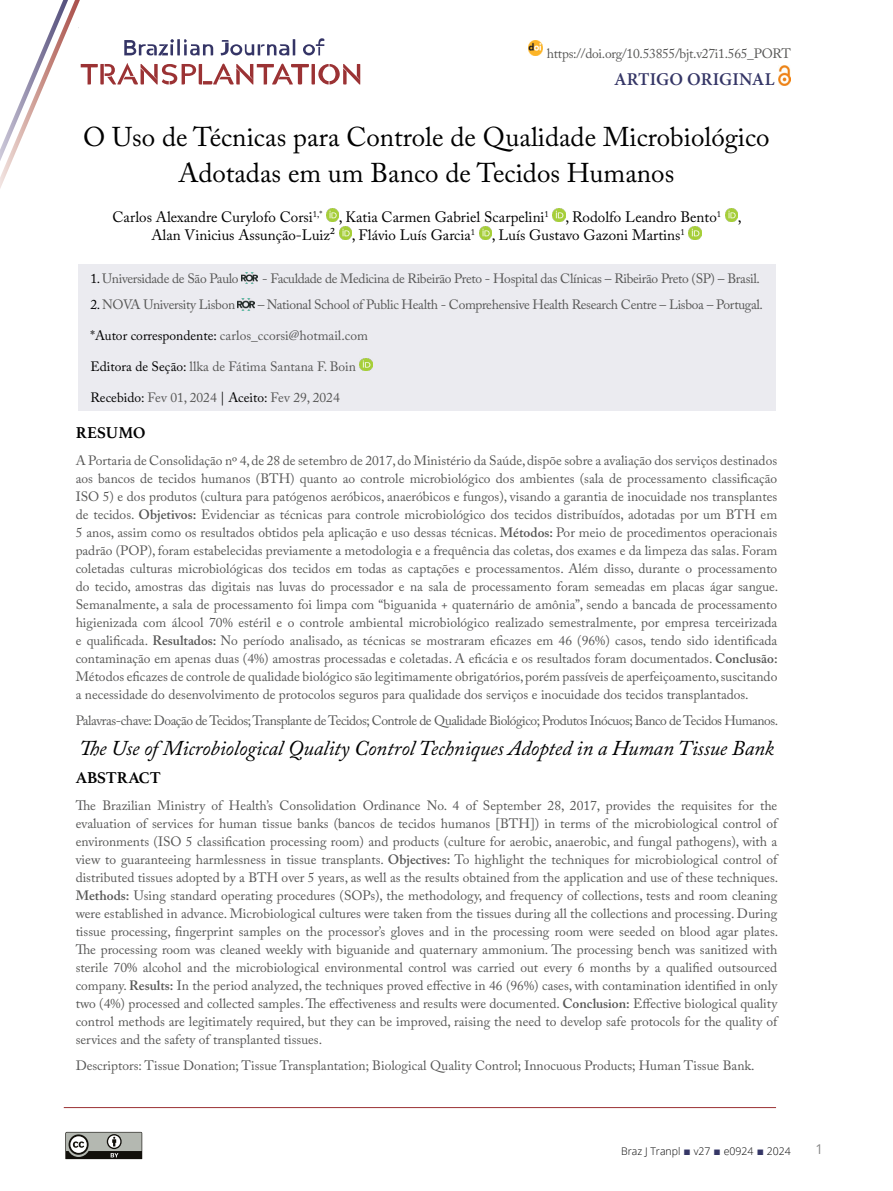
<style>
.page{position:relative;width:893px;height:1191px;background:#fff}
.page>*{position:absolute;margin:0;border:0;box-sizing:border-box;transform-origin:0 0}
.t1{font:27px/36px "Adobe Caslon Pro";color:#000;text-align:center}
.t2{font:italic 21px "Adobe Caslon Pro";letter-spacing:-.005em;color:#000}
.t3{font:600 18px "Minion Pro";letter-spacing:.01em;color:#353666}
.t4{font:700 16.5px "Athelas";color:#000}
.t5{font:15px/18px "Adobe Caslon Pro";color:#000}
.t6{font:13.5px/18px "Adobe Caslon Pro";letter-spacing:-.02em;color:#575756;text-align:justify}
.t7{font:13.5px "Adobe Caslon Pro";color:#575756}
.t8{font:13.5px "Open Sans";color:#878787}
.t9{font:300 10.5px "Open Sans";color:#000}
.s1{color:#000}
.s2{font-weight:600}
.s3{font-family:"Times New Roman";font-weight:400;font-size:12px;color:#353666}
</style>
<div class="page">
<svg style="left:553px;top:209px;width:13px;height:13px"></svg>
<svg style="left:725px;top:209px;width:13px;height:13px"></svg>
<svg style="left:479px;top:227px;width:13px;height:13px"></svg>
<svg style="left:689px;top:227px;width:12px;height:13px"></svg>
<div style="left:78px;top:264px;width:697px;height:146px;background:#ebebf0"></div>
<img style="left:241px;top:272px;width:17px;height:12px">
<img style="left:238px;top:299px;width:16px;height:11px">
<svg style="left:360px;top:358px;width:12px;height:13px"></svg>
<svg style="left:0;top:0;width:360px;height:240px"></svg>
<img style="left:528px;top:41px;width:15px;height:14px">
<img style="left:778px;top:66px;width:12px;height:19px">
<hr style="left:64px;top:1107px;width:712px;height:1px;background:#9b3134">
<svg style="left:65px;top:1131px;width:78px;height:28px;background:#858681"></svg>
<p class="t6" style="left:547px;top:45px;width:245px">https://doi.org/10.53855/bjt.v27i1.565_PORT</p>
<h3 class="t3" style="left:614px;top:67px;width:162px">ARTIGO ORIGINAL</h3>
<h1 class="t1" style="left:83px;top:119px;width:688px">O Uso de Técnicas para Controle de Qualidade Microbiológico<br>Adotadas em um Banco de Tecidos Humanos</h1>
<p class="t5" style="left:151px;top:207px;width:592px;text-indent:-39px">Carlos Alexandre Curylofo Corsi<sup>1,*</sup> , Katia Carmen Gabriel Scarpelini<sup>1</sup> , Rodolfo Leandro Bento<sup>1</sup> ,<br>Alan Vinicius Assunção-Luiz² , Flávio Luís Garcia<sup>1</sup> , Luís Gustavo Gazoni Martins<sup>1</sup></p>
<p class="t6" style="left:91px;top:269px;width:150px"><span class="s1">1.</span> Universidade de São Paulo</p>
<p class="t6" style="left:262px;top:269px;width:499px">- Faculdade de Medicina de Ribeirão Preto - Hospital das Clínicas – Ribeirão Preto (SP) – Brasil.</p>
<p class="t6" style="left:91px;top:296px;width:146px"><span class="s1">2.</span> NOVA University Lisbon</p>
<p class="t6" style="left:258px;top:296px;width:506px">– National School of Public Health - Comprehensive Health Research Centre – Lisboa – Portugal.</p>
<p class="t7" style="left:91px;top:328px;width:279px"><span class="s1">*Autor correspondente:</span> carlos_ccorsi@hotmail.com</p>
<p class="t7" style="left:91px;top:358px;width:267px"><span class="s1">Editora de Seção:</span> llka de Fátima Santana F. Boin</p>
<p class="t7" style="left:91px;top:389px;width:251px"><span class="s1">Recebido:</span> Fev 01, 2024 <span class="s1">| Aceito:</span> Fev 29, 2024</p>
<p class="t4" style="left:76px;top:419px;width:71px">RESUMO</p>
<p class="t6" style="left:76px;top:451px;width:704px">A Portaria de Consolidação nº 4, de 28 de setembro de 2017, do Ministério da Saúde, dispõe sobre a avaliação dos serviços destinados aos bancos de tecidos humanos (BTH) quanto ao controle microbiológico dos ambientes (sala de processamento classificação ISO 5) e dos produtos (cultura para patógenos aeróbicos, anaeróbicos e fungos), visando a garantia de inocuidade nos transplantes de tecidos. <span class="s2">Objetivos:</span> Evidenciar as técnicas para controle microbiológico dos tecidos distribuídos, adotadas por um BTH em 5 anos, assim como os resultados obtidos pela aplicação e uso dessas técnicas. <span class="s2">Métodos:</span> Por meio de procedimentos operacionais padrão (POP), foram estabelecidas previamente a metodologia e a frequência das coletas, dos exames e da limpeza das salas. Foram coletadas culturas microbiológicas dos tecidos em todas as captações e processamentos. Além disso, durante o processamento do tecido, amostras das digitais nas luvas do processador e na sala de processamento foram semeadas em placas ágar sangue.<br>Semanalmente, a sala de processamento foi limpa com “biguanida + quaternário de amônia”, sendo a bancada de processamento higienizada com álcool 70% estéril e o controle ambiental microbiológico realizado semestralmente, por empresa terceirizada e qualificada. <span class="s2">Resultados:</span> No período analisado, as técnicas se mostraram eficazes em 46 (96%) casos, tendo sido identificada contaminação em apenas duas (4%) amostras processadas e coletadas. A eficácia e os resultados foram documentados. <span class="s2">Conclusão:<br></span>Métodos eficazes de controle de qualidade biológico são legitimamente obrigatórios, porém passíveis de aperfeiçoamento, suscitando a necessidade do desenvolvimento de protocolos seguros para qualidade dos serviços e inocuidade dos tecidos transplantados.</p>
<p class="t6" style="left:76px;top:711px;width:704px">Palavras-chave: Doação de Tecidos; Transplante de Tecidos; Controle de Qualidade Biológico; Produtos Inócuos; Banco de Tecidos Humanos.</p>
<h2 class="t2" style="left:79px;top:736px;width:696px">The Use of Microbiological Quality Control Techniques Adopted in a Human Tissue Bank</h2>
<p class="t4" style="left:76px;top:764px;width:87px">ABSTRACT</p>
<p class="t6" style="left:76px;top:796px;width:704px">The Brazilian Ministry of Health’s Consolidation Ordinance No. 4 of September 28, 2017, provides the requisites for the evaluation of services for human tissue banks (bancos de tecidos humanos [BTH]) in terms of the microbiological control of environments (ISO 5 classification processing room) and products (culture for aerobic, anaerobic, and fungal pathogens), with a view to guaranteeing harmlessness in tissue transplants. <span class="s2">Objectives:</span> To highlight the techniques for microbiological control of distributed tissues adopted by a BTH over 5 years, as well as the results obtained from the application and use of these techniques.<br><span class="s2">Methods:</span> Using standard operating procedures (SOPs), the methodology, and frequency of collections, tests and room cleaning were established in advance. Microbiological cultures were taken from the tissues during all the collections and processing. During tissue processing, fingerprint samples on the processor’s gloves and in the processing room were seeded on blood agar plates.<br>The processing room was cleaned weekly with biguanide and quaternary ammonium. The processing bench was sanitized with sterile 70% alcohol and the microbiological environmental control was carried out every 6 months by a qualified outsourced company. <span class="s2">Results:</span> In the period analyzed, the techniques proved effective in 46 (96%) cases, with contamination identified in only two (4%) processed and collected samples. The effectiveness and results were documented. <span class="s2">Conclusion:</span> Effective biological quality control methods are legitimately required, but they can be improved, raising the need to develop safe protocols for the quality of services and the safety of transplanted tissues.</p>
<p class="t7" style="left:76px;top:1058px;width:680px">Descriptors: Tissue Donation; Tissue Transplantation; Biological Quality Control; Innocuous Products; Human Tissue Bank.</p>
<p class="t9" style="left:621px;top:1144px;width:171px">Braz J Tranpl <span class="s3">■</span> v27 <span class="s3">■</span> e0924 <span class="s3">■</span> 2024</p>
<p class="t8" style="left:816px;top:1139px;width:9px">1</p>
</div>
